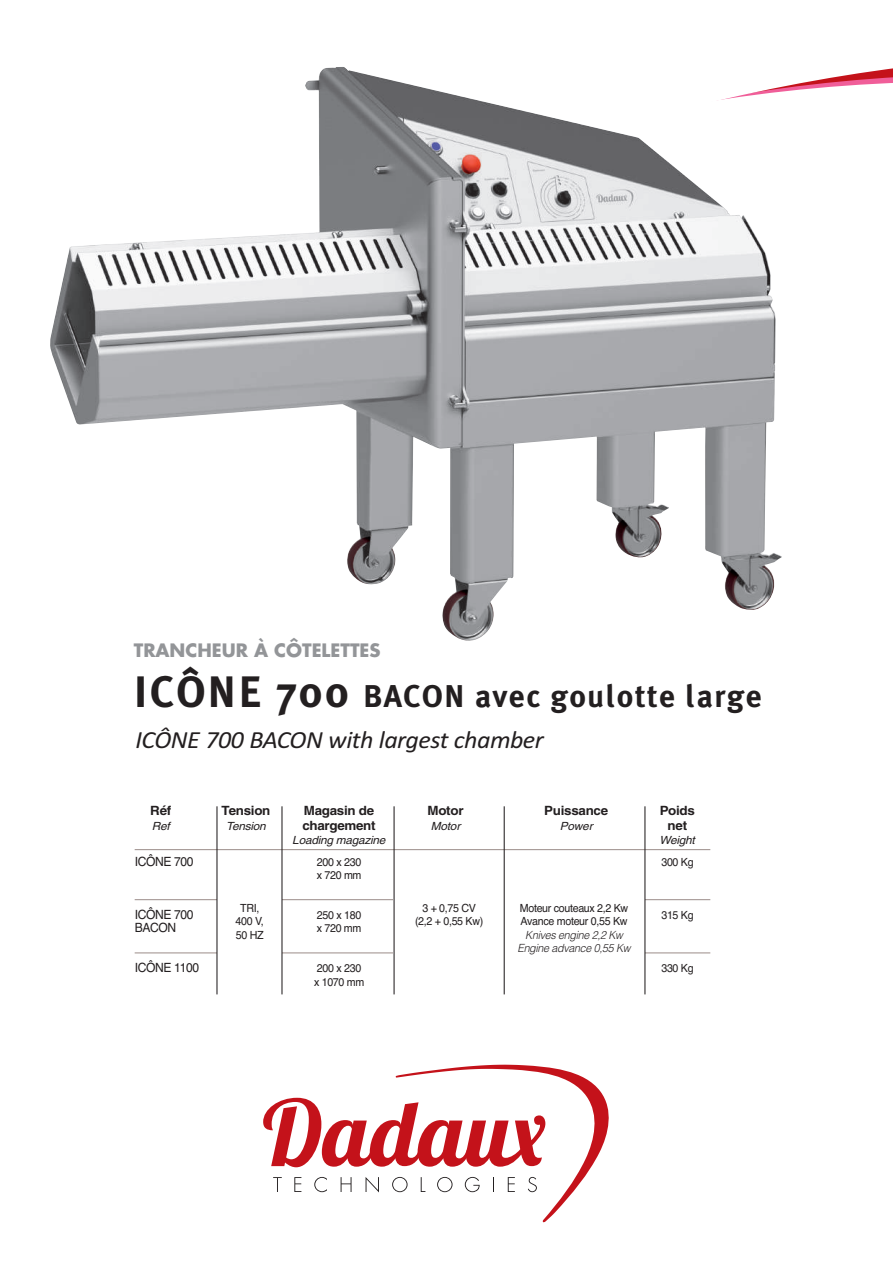
<style>
.page{position:relative;width:893px;height:1263px;background:#fff}
.page>*{position:absolute;margin:0;border:0;box-sizing:border-box;transform-origin:0 0}
.t1{font:700 31.5px "Meta Plus";letter-spacing:.05em;color:#231f20}
.t2{font:italic 24.75px "Calibri";letter-spacing:-.02em;color:#231f20;scale:1.05 1}
.t3{font:700 18px "Futura";color:#939598}
.t4{font:700 12.75px "Helvetica";letter-spacing:-.02em;color:#231f20;scale:1.05 1}
.t5{font:12.75px "Helvetica";letter-spacing:-.03em;color:#231f20;scale:.95 1}
.t6{font:11.25px/13.5px "Helvetica";letter-spacing:-.03em;color:#231f20;text-align:center;scale:.95 1}
.t7{font:italic 11.25px "Helvetica";color:#231f20;scale:1.05 1}
.t8{font:italic 300 11.25px/13.5px "Helvetica";color:#231f20;text-align:center;scale:.95 1}
.s1{font-size:44.1px}
</style>
<div class="page">
<hr style="left:135px;top:849px;width:575px;height:1px;background:#a69996">
<hr style="left:135px;top:899px;width:575px;height:1px;background:#a69996">
<hr style="left:135px;top:952px;width:575px;height:1px;background:#a69996">
<svg style="left:782px;top:68px;width:111px;height:24px"></svg>
<img style="left:50px;top:67px;width:732px;height:574px">
<div style="left:393px;top:858px;width:252px;height:130px;background:#fff"></div>
<div style="left:218px;top:858px;width:64px;height:130px;background:#fff"></div>
<hr style="left:216px;top:806px;width:1px;height:188px;background:#231f20">
<hr style="left:281px;top:806px;width:1px;height:188px;background:#231f20">
<hr style="left:394px;top:806px;width:1px;height:188px;background:#231f20">
<hr style="left:644px;top:806px;width:1px;height:188px;background:#231f20">
<hr style="left:504px;top:806px;width:1px;height:188px;background:#231f20">
<svg style="left:263px;top:1065px;width:346px;height:157px"></svg>
<h3 class="t3" style="left:134px;top:642px;width:248px">TRANCHEUR À CÔTELETTES</h3>
<h1 class="t1" style="left:134px;top:683px;width:629px"><span class="s1">ICÔNE 700</span> BACON avec goulotte large</h1>
<h2 class="t2" style="left:136px;top:731px;width:390px">ICÔNE 700 BACON with largest chamber</h2>
<p class="t4" style="left:150px;top:806px;width:22px">Réf</p>
<p class="t4" style="left:222px;top:806px;width:48px">Tension</p>
<p class="t4" style="left:304px;top:806px;width:68px">Magasin de</p>
<p class="t4" style="left:427px;top:806px;width:36px">Motor</p>
<p class="t4" style="left:544px;top:806px;width:62px">Puissance</p>
<p class="t4" style="left:660px;top:806px;width:35px">Poids</p>
<p class="t7" style="left:152px;top:822px;width:21px">Ref</p>
<p class="t7" style="left:226px;top:822px;width:41px">Tension</p>
<p class="t4" style="left:302px;top:821px;width:71px">chargement</p>
<p class="t7" style="left:431px;top:822px;width:32px">Motor</p>
<p class="t7" style="left:560px;top:822px;width:35px">Power</p>
<p class="t4" style="left:668px;top:821px;width:20px">net</p>
<p class="t7" style="left:292px;top:835px;width:92px">Loading magazine</p>
<p class="t7" style="left:659px;top:835px;width:38px">Weight</p>
<p class="t5" style="left:135px;top:856px;width:64px">ICÔNE 700</p>
<p class="t6" style="left:317px;top:856px;width:48px">200 x 230</p>
<p class="t6" style="left:661px;top:856px;width:35px">300 Kg</p>
<p class="t6" style="left:317px;top:869px;width:49px">x 720 mm</p>
<p class="t5" style="left:135px;top:910px;width:64px">ICÔNE 700</p>
<p class="t6" style="left:317px;top:909px;width:48px">250 x 180</p>
<p class="t6" style="left:661px;top:909px;width:35px">315 Kg</p>
<p class="t5" style="left:135px;top:923px;width:45px">BACON</p>
<p class="t6" style="left:317px;top:923px;width:49px">x 720 mm</p>
<p class="t5" style="left:135px;top:963px;width:69px">ICÔNE 1100</p>
<p class="t6" style="left:317px;top:962px;width:48px">200 x 230</p>
<p class="t6" style="left:661px;top:962px;width:35px">330 Kg</p>
<p class="t6" style="left:314px;top:976px;width:54px">x 1070 mm</p>
<p class="t6" style="left:236px;top:902px;width:31px">TRI,<br>400 V,<br>50 HZ</p>
<p class="t6" style="left:415px;top:902px;width:73px">3 + 0,75 CV (2,2 + 0,55 Kw)</p>
<p class="t6" style="left:520px;top:902px;width:116px;text-align:left">Moteur couteaux 2,2 Kw<br>Avance moteur 0,55 Kw</p>
<p class="t8" style="left:517px;top:929px;width:123px">Knives engine 2,2 Kw<br>Engine advance 0,55 Kw</p>
</div>
